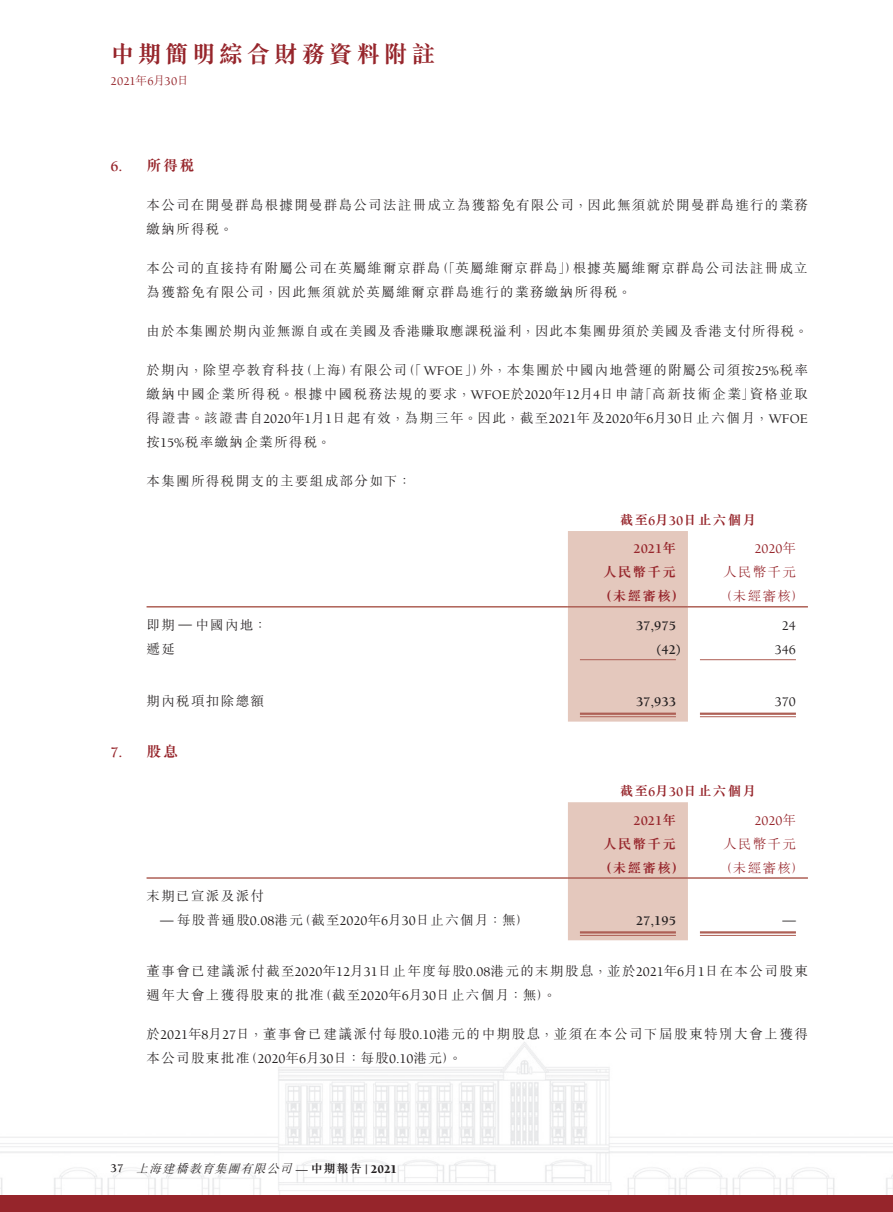
<style>
.page{position:relative;width:893px;height:1212px;background:#fff}
.page>*{position:absolute;margin:0;border:0;box-sizing:border-box;transform-origin:0 0}
.t1{font:700 24px "M Sung HK";letter-spacing:.14em;color:#96252b}
._03_H1{font:700 15px "M Sung HK";color:#96252b}
._03_H1-2{font:700 15px "Berkeley Std";color:#96252b}
._12___P2{font:300 13.5px/24px "M Sung HK";letter-spacing:.1em;color:#231f20}
._15_Table_Stub{font:300 13.5px "M Sung HK";letter-spacing:.1em;color:#231f20}
._12___P2-2{font:300 13.5px "M Sung HK";letter-spacing:.07em;color:#231f20}
._01_Body_Text{font:700 13.5px "M Sung HK";letter-spacing:.1em;color:#96252b}
._01_Body_Text-2{font:300 13.5px "M Sung HK";letter-spacing:.1em;color:#96252b}
._01_Body_Text-3{font:700 13.5px "Berkeley Std";color:#231f20}
._01_Body_Text-4{font:500 13.5px "Berkeley Std";color:#96252b}
._01_Body_Text-5{font:700 13.5px "Berkeley Std";color:#96252b}
._01_Body_Text-6{font:500 13.5px "Berkeley Std";color:#231f20}
.t2{font:italic 300 12px "M Sung HK";color:#231f20}
.t3{font:500 12px "Berkeley Std";letter-spacing:.015em;color:#96252b}
.t4{font:700 12px "Berkeley Std";color:#231f20}
.s1{font-family:"M Sung HK";font-weight:300}
.s2{font-family:"Berkeley Std";font-weight:500}
.s3{font-family:"Berkeley Std"}
.s4{font-family:"M Sung HK"}
.s5{font-family:"Berkeley Std";font-weight:400}
.s6{font-weight:700;font-style:normal}
.s7{font-family:"Berkeley Std";font-weight:700;font-style:normal}
.s8{font-family:"Berkeley Std";font-weight:900;font-style:normal}
</style>
<div class="page">
<img style="left:0;top:933px;width:893px;height:262px">
<div style="left:0;top:1195px;width:893px;height:17px;background:#96252b"></div>
<div style="left:568px;top:531px;width:120px;height:191px;background:#e4c8bd"></div>
<hr style="left:147px;top:606px;width:421px;height:1px;background:#ae6056">
<hr style="left:568px;top:606px;width:120px;height:1px;background:#ae6056">
<hr style="left:688px;top:606px;width:120px;height:1px;background:#ae6056">
<hr style="left:580px;top:659px;width:96px;height:1px;background:#ae6056">
<hr style="left:700px;top:659px;width:96px;height:1px;background:#ae6056">
<hr style="left:580px;top:712px;width:96px;height:3px;background:#ae6056">
<hr style="left:580px;top:716px;width:96px;height:1px;background:#ae6056">
<hr style="left:700px;top:712px;width:96px;height:3px;background:#ae6056">
<hr style="left:700px;top:716px;width:96px;height:1px;background:#ae6056">
<div style="left:568px;top:802px;width:120px;height:138px;background:#e4c8bd"></div>
<hr style="left:147px;top:877px;width:421px;height:2px;background:#ae6056">
<hr style="left:568px;top:877px;width:120px;height:2px;background:#ae6056">
<hr style="left:688px;top:877px;width:120px;height:2px;background:#ae6056">
<hr style="left:580px;top:931px;width:96px;height:2px;background:#ae6056">
<hr style="left:580px;top:935px;width:96px;height:1px;background:#ae6056">
<hr style="left:700px;top:931px;width:96px;height:2px;background:#ae6056">
<hr style="left:700px;top:935px;width:96px;height:1px;background:#ae6056">
<h1 class="t1" style="left:111px;top:38px;width:326px">中期簡明綜合財務資料附註</h1>
<p class="t3" style="left:111px;top:75px;width:80px">2021<span class="s1">年月</span>6 30<span class="s1">日</span></p>
<p class="_03_H1-2" style="left:111px;top:158px;width:14px">6.</p>
<p class="_03_H1-2" style="left:111px;top:744px;width:14px">7.</p>
<p class="_03_H1" style="left:147px;top:155px;width:49px">所得稅</p>
<p class="_12___P2" style="left:147px;top:192px;width:663px">本公司在開曼群島根據開曼群島公司法註冊成立為獲豁免有限公司，因此無須就於開曼群島進行的業務繳納所得稅。</p>
<p class="_12___P2" style="left:573px;top:255px;width:236px">根據英屬維爾京群島公司法註冊成立</p>
<p class="_12___P2" style="left:147px;top:255px;width:486px">本公司的直接持有附屬公司在英屬維爾京群島<br>為獲豁免有限公司，因此無須就於英屬維爾京群島進行的業務繳納所得稅。</p>
<p class="_12___P2-2" style="left:147px;top:321px;width:663px">由於本集團於期內並無源自或在美國及香港賺取應課稅溢利，因此本集團毋須於美國及香港支付所得稅。</p>
<p class="_12___P2" style="left:480px;top:357px;width:330px">外，本集團於中國內地營運的附屬公司須按<span class="s2">25%</span>稅率</p>
<p class="_12___P2" style="left:435px;top:255px;width:144px">（「英屬維爾京群島」）</p>
<p class="_12___P2" style="left:147px;top:357px;width:159px">於期內，除望亭教育科技</p>
<p class="_12___P2" style="left:349px;top:357px;width:59px">有限公司</p>
<p class="_12___P2" style="left:299px;top:357px;width:57px">（上海）</p>
<p class="_12___P2" style="left:402px;top:357px;width:85px">（「<span class="s2">WFOE</span>」）</p>
<p class="_12___P2" style="left:749px;top:381px;width:60px">資格並取</p>
<p class="_12___P2" style="left:147px;top:381px;width:663px">繳納中國企業所得稅。根據中國稅務法規的要求，<span class="s2">WFOE</span>於<span class="s2">2020</span>年<span class="s2">12</span>月<span class="s2">4</span>日申請<br>得證書。該證書自<span class="s2">2020</span>年月<span class="s2">1 1</span>日起有效，為期三年。因此，截至<span class="s2">2021</span>年及<span class="s2">2020</span>年月<span class="s2">6 30</span>日止六個月，<span class="s2">WFOE</span>按<span class="s2">15%</span>稅率繳納企業所得稅。</p>
<p class="_12___P2" style="left:147px;top:468px;width:266px">本集團所得稅開支的主要組成部分如下：</p>
<p class="_01_Body_Text" style="left:620px;top:510px;width:138px">截至月<span class="s3">6 30</span>日止六個月</p>
<p class="_01_Body_Text-4" style="left:754px;top:542px;width:43px">2020<span class="s1">年</span></p>
<p class="_12___P2" style="left:639px;top:381px;width:117px">「高新技術企業」</p>
<p class="_01_Body_Text-5" style="left:633px;top:542px;width:44px">2021<span class="s4">年</span></p>
<p class="_01_Body_Text" style="left:603px;top:563px;width:74px">人民幣千元</p>
<p class="_01_Body_Text-2" style="left:723px;top:563px;width:74px">人民幣千元</p>
<p class="_01_Body_Text" style="left:599px;top:587px;width:87px">（未經審核）</p>
<p class="_01_Body_Text-2" style="left:719px;top:587px;width:87px">（未經審核(</p>
<p class="_15_Table_Stub" style="left:147px;top:615px;width:122px">即期<span class="s2">—</span> 中國內地：</p>
<p class="_01_Body_Text-3" style="left:636px;top:618px;width:41px">37,975</p>
<p class="_01_Body_Text-6" style="left:782px;top:618px;width:16px">24</p>
<p class="_15_Table_Stub" style="left:147px;top:639px;width:30px">遞延</p>
<p class="_01_Body_Text-3" style="left:656px;top:642px;width:26px">)42(</p>
<p class="_01_Body_Text-6" style="left:775px;top:642px;width:23px">346</p>
<p class="_15_Table_Stub" style="left:147px;top:692px;width:119px">期內稅項扣除總額</p>
<p class="_03_H1" style="left:147px;top:741px;width:33px">股息</p>
<p class="_01_Body_Text-3" style="left:636px;top:695px;width:41px">37,933</p>
<p class="_01_Body_Text-6" style="left:775px;top:695px;width:23px">370</p>
<p class="_01_Body_Text" style="left:620px;top:782px;width:138px">截至月<span class="s3">6 30</span>日止六個月</p>
<p class="_01_Body_Text-5" style="left:633px;top:813px;width:44px">2021<span class="s4">年</span></p>
<p class="_01_Body_Text-4" style="left:754px;top:813px;width:43px">2020<span class="s1">年</span></p>
<p class="_01_Body_Text" style="left:603px;top:834px;width:74px">人民幣千元</p>
<p class="_01_Body_Text-2" style="left:723px;top:834px;width:74px">人民幣千元</p>
<p class="_01_Body_Text" style="left:599px;top:858px;width:87px">（未經審核）</p>
<p class="_01_Body_Text-2" style="left:719px;top:858px;width:87px">（未經審核(</p>
<p class="_15_Table_Stub" style="left:147px;top:886px;width:119px">末期已宣派及派付</p>
<p class="_15_Table_Stub" style="left:160px;top:910px;width:144px"><span class="s2">—</span> 每股普通股<span class="s2">0.08</span>港元</p>
<p class="_12___P2" style="left:318px;top:958px;width:491px;text-indent:-172px">董事會已建議派付截至<span class="s2">2020</span>年<span class="s2">12</span>月<span class="s2">31</span>日止年度每股<span class="s2">0.08</span>港元的末期股息，並於<span class="s2">2021</span>年月<span class="s2">6 1</span>日在本公司股東（截至<span class="s2">2020</span>年月<span class="s2">6 30</span>日止六個月：無。(</p>
<p class="_15_Table_Stub" style="left:298px;top:910px;width:233px">（截至<span class="s2">2020</span>年月<span class="s2">6 30</span>日止六個月：無(</p>
<p class="_01_Body_Text-3" style="left:636px;top:913px;width:41px">27,195</p>
<p class="_01_Body_Text-6" style="left:782px;top:912px;width:15px">—</p>
<p class="_12___P2" style="left:147px;top:982px;width:178px">週年大會上獲得股東的批准</p>
<p class="_12___P2" style="left:244px;top:1021px;width:565px;text-indent:-98px">於<span class="s2">2021</span>年月<span class="s2">8 27</span>日，董事會已建議派付每股<span class="s2">0.10</span>港元的中期股息，並須在本公司下屆股東特別大會上獲得（<span class="s2">2020</span>年月<span class="s2">6 30</span>日：每股<span class="s2">0.10</span>港元。(</p>
<p class="_12___P2" style="left:147px;top:1045px;width:104px">本公司股東批准</p>
<p class="t4" style="left:111px;top:1162px;width:14px">37</p>
<p class="t2" style="left:136px;top:1160px;width:262px">上海建橋教育集團有限公司 <span class="s5">—</span> <span class="s6">中期報告</span> <span class="s7">|</span> <span class="s8">2 0 2 1</span></p>
</div>
